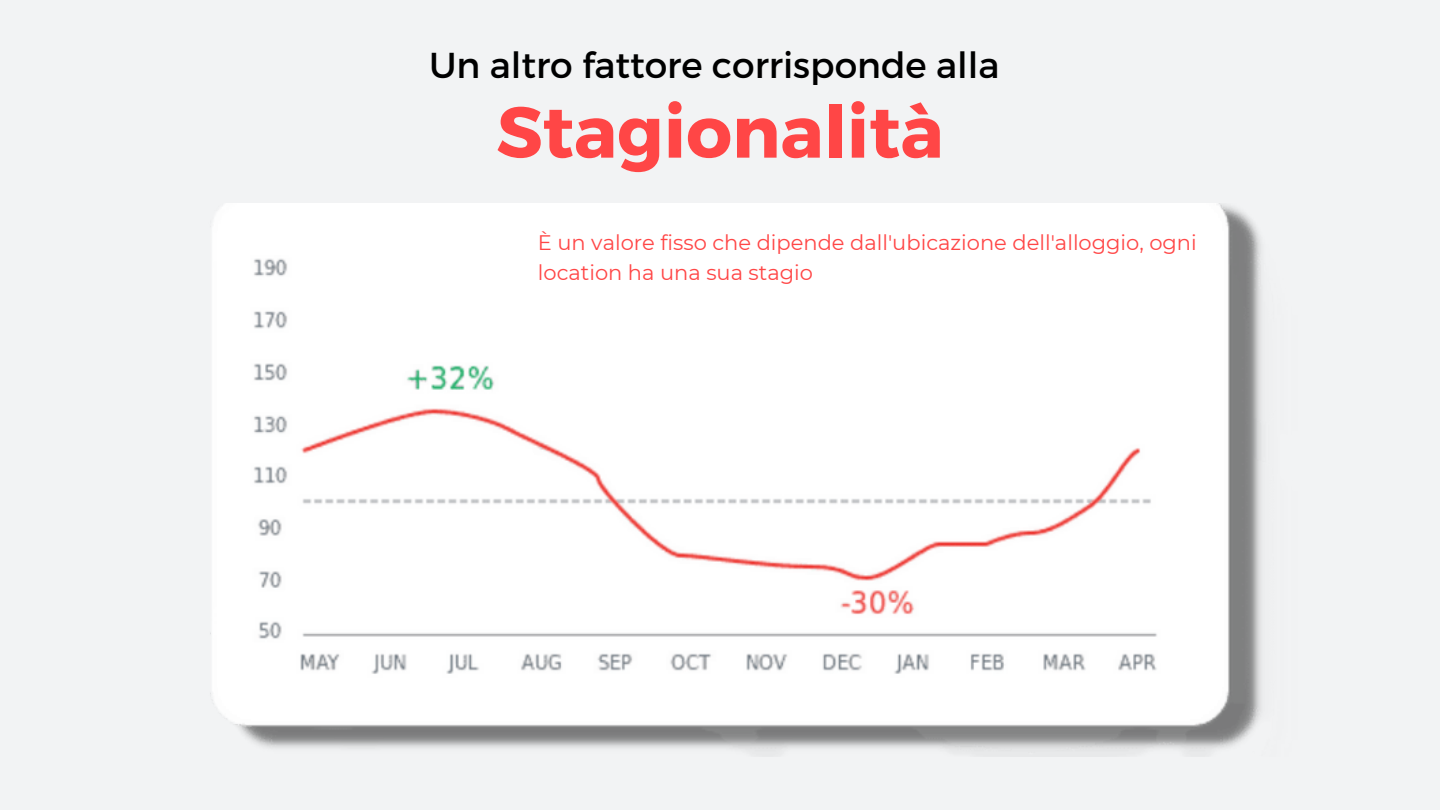
<style>
.page{position:relative;width:1440px;height:810px;background:#f2f3f4}
.page>*{position:absolute;margin:0;border:0;box-sizing:border-box;transform-origin:0 0}
.t1{font:700 72px "Montserrat";color:#ff4646}
.t2{font:36px "Montserrat";color:#000}
.t3{font:21px/29.2px "Montserrat";color:#ff4646}
</style>
<div class="page">
<img style="left:210px;top:204px;width:1052px;height:549px">
<h2 class="t2" style="left:429px;top:41px;width:572px">Un altro fattore corrisponde alla</h2>
<h1 class="t1" style="left:496px;top:85px;width:449px">Stagionalità</h1>
<p class="t3" style="left:538px;top:228px;width:660px">È un valore fisso che dipende dall'ubicazione dell'alloggio, ogni location ha una sua stagio</p>
</div>
